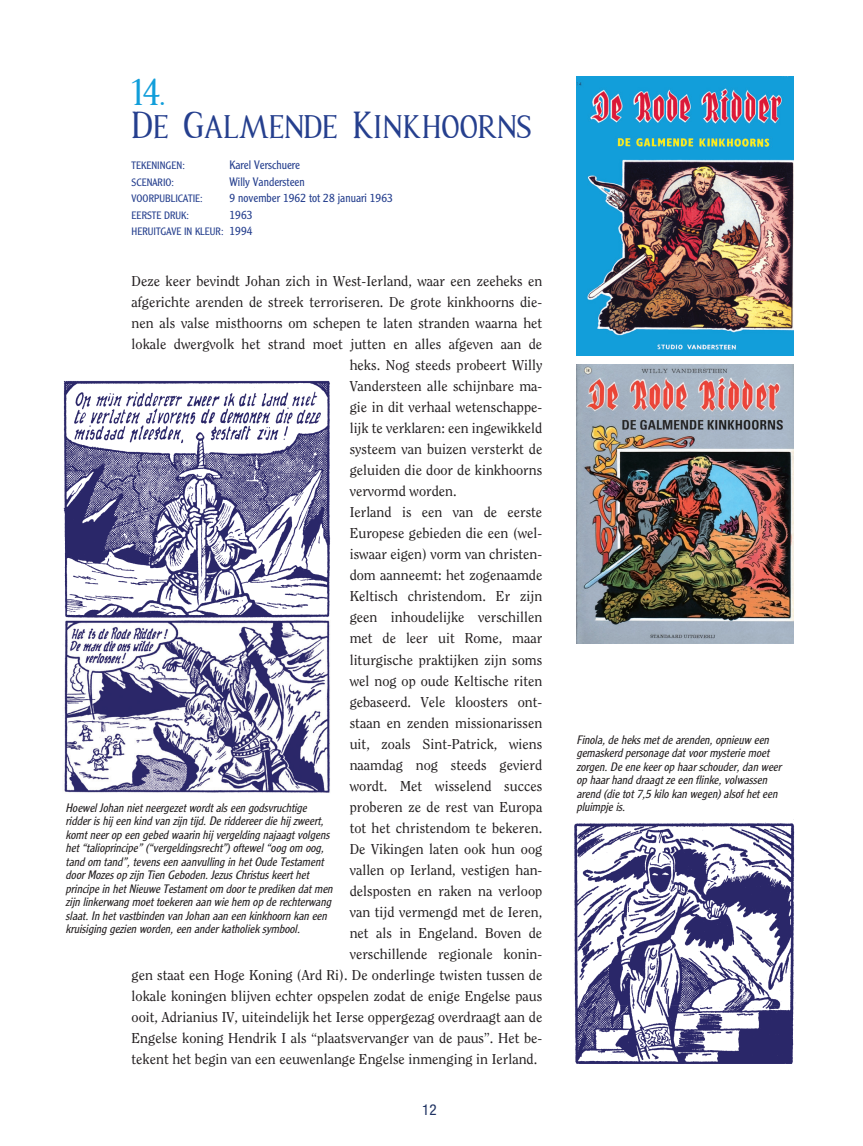
<style>
.page{position:relative;width:863px;height:1146px;background:#fff}
.page>*{position:absolute;margin:0;border:0;box-sizing:border-box;transform-origin:0 0}
.t1{font:37.5px "Riseof Kingdom";color:#253f8e}
.t2{font:37.5px "Riseof Kingdom";color:#119eda}
.t3{font:condensed 15px "Helvetica Neue LT Std";color:#1e3262}
.t4{font:14.25px "Clearface";color:#231f20}
.t5{font:italic 300 12px/13.5px "Clearface Gothic LH";color:#231f20}
.t6{font:300 12px "Clearface Gothic LH";color:#253f8e}
.t7{font:300 10.5px "Clearface Gothic LH";color:#253f8e}
.s1{font-size:12px}
</style>
<div class="page">
<img style="left:576px;top:76px;width:217px;height:280px">
<img style="left:576px;top:364px;width:217px;height:279px">
<img style="left:574px;top:819px;width:222px;height:245px">
<img style="left:64px;top:620px;width:266px;height:173px">
<img style="left:63px;top:381px;width:268px;height:237px">
<h1 class="t2" style="left:131px;top:76px;width:35px">14.</h1>
<h1 class="t1" style="left:131px;top:109px;width:401px">De Galmende Kinkhoorns</h1>
<p class="t7" style="left:131px;top:159px;width:55px">TEKENINGEN:</p>
<p class="t6" style="left:229px;top:158px;width:72px">Karel Verschuere</p>
<p class="t7" style="left:131px;top:175px;width:44px">SCENARIO:</p>
<p class="t6" style="left:229px;top:174px;width:77px">Willy Vandersteen</p>
<p class="t7" style="left:131px;top:192px;width:73px">VOORPUBLICATIE:</p>
<p class="t6" style="left:229px;top:191px;width:165px">9 november 1962 tot 28 januari 1963</p>
<p class="t7" style="left:131px;top:208px;width:59px">EERSTE DRUK:</p>
<p class="t6" style="left:229px;top:207px;width:25px">1963</p>
<p class="t7" style="left:131px;top:225px;width:122px">HERUITGAVE IN KLEUR: <span class="s1">1994</span></p>
<p class="t4" style="left:131px;top:273px;width:412px">Deze keer bevindt Johan zich in West-Ierland, waar een zeeheks en</p>
<p class="t4" style="left:131px;top:294px;width:412px">afgerichte arenden de streek terroriseren. De grote kinkhoorns die-</p>
<p class="t4" style="left:131px;top:315px;width:412px">nen als valse misthoorns om schepen te laten stranden waarna het</p>
<p class="t4" style="left:131px;top:336px;width:412px">lokale dwergvolk het strand moet jutten en alles afgeven aan de</p>
<p class="t4" style="left:349px;top:357px;width:194px">heks. Nog steeds probeert Willy</p>
<p class="t4" style="left:349px;top:378px;width:194px">Vandersteen alle schijnbare ma-</p>
<p class="t4" style="left:349px;top:399px;width:194px">gie in dit verhaal wetenschappe-</p>
<p class="t4" style="left:349px;top:420px;width:194px">lijk te verklaren: een ingewikkeld</p>
<p class="t4" style="left:349px;top:441px;width:194px">systeem van buizen versterkt de</p>
<p class="t4" style="left:349px;top:462px;width:194px">geluiden die door de kinkhoorns</p>
<p class="t4" style="left:349px;top:483px;width:108px">vervormd worden.</p>
<p class="t4" style="left:349px;top:504px;width:194px">Ierland is een van de eerste</p>
<p class="t4" style="left:349px;top:525px;width:194px">Europese gebieden die een (wel-</p>
<p class="t4" style="left:349px;top:546px;width:194px">iswaar eigen) vorm van christen-</p>
<p class="t4" style="left:349px;top:567px;width:194px">dom aanneemt: het zogenaamde</p>
<p class="t4" style="left:349px;top:588px;width:194px">Keltisch christendom. Er zijn</p>
<p class="t4" style="left:349px;top:609px;width:194px">geen inhoudelijke verschillen</p>
<p class="t4" style="left:349px;top:630px;width:194px">met de leer uit Rome, maar</p>
<p class="t4" style="left:349px;top:651px;width:194px">liturgische praktijken zijn soms</p>
<p class="t4" style="left:349px;top:672px;width:194px">wel nog op oude Keltische riten</p>
<p class="t4" style="left:349px;top:693px;width:194px">gebaseerd. Vele kloosters ont-</p>
<p class="t4" style="left:349px;top:714px;width:194px">staan en zenden missionarissen</p>
<p class="t4" style="left:349px;top:735px;width:194px">uit, zoals Sint-Patrick, wiens</p>
<p class="t4" style="left:349px;top:756px;width:194px">naamdag nog steeds gevierd</p>
<p class="t4" style="left:349px;top:777px;width:194px">wordt. Met wisselend succes</p>
<p class="t4" style="left:349px;top:798px;width:194px">proberen ze de rest van Europa</p>
<p class="t4" style="left:349px;top:819px;width:194px">tot het christendom te bekeren.</p>
<p class="t4" style="left:349px;top:840px;width:194px">De Vikingen laten ook hun oog</p>
<p class="t4" style="left:349px;top:861px;width:194px">vallen op Ierland, vestigen han-</p>
<p class="t4" style="left:349px;top:882px;width:194px">delsposten en raken na verloop</p>
<p class="t4" style="left:349px;top:903px;width:194px">van tijd vermengd met de Ieren,</p>
<p class="t4" style="left:349px;top:924px;width:194px">net als in Engeland. Boven de</p>
<p class="t4" style="left:349px;top:945px;width:194px">verschillende regionale konin-</p>
<p class="t4" style="left:131px;top:966px;width:412px">gen staat een Hoge Koning (Ard Ri). De onderlinge twisten tussen de</p>
<p class="t4" style="left:131px;top:987px;width:412px">lokale koningen blijven echter opspelen zodat de enige Engelse paus</p>
<p class="t4" style="left:131px;top:1008px;width:412px">ooit, Adrianius IV, uiteindelijk het Ierse oppergezag overdraagt aan de</p>
<p class="t4" style="left:131px;top:1029px;width:412px">Engelse koning Hendrik I als “plaatsvervanger van de paus”. Het be-</p>
<p class="t4" style="left:131px;top:1050px;width:407px">tekent het begin van een eeuwenlange Engelse inmenging in Ierland.</p>
<p class="t5" style="left:66px;top:800px;width:271px">HoewelJohannietneergezetwordtalseengodsvruchtige ridderishij eenkindvanzijntijd.Deriddereerdiehij zweert, komtneeropeengebedwaarinhij vergeldingnajaagtvolgens het“talioprincipe”(“vergeldingsrecht”) oftewel“oogom oog, tandom tand”,tevenseenaanvullinginhetOudeTestament doorMozesopzijnTienGeboden.JezusChristuskeerthet principeinhetNieuweTestamentom doortepredikendatmen zijnlinkerwangmoettoekerenaanwiehem opderechterwang slaat.InhetvastbindenvanJohanaaneenkinkhoornkaneen kruisiginggezienworden,eenanderkatholieksymbool.</p>
<p class="t3" style="left:422px;top:1101px;width:16px">12</p>
<p class="t5" style="left:576px;top:733px;width:209px">Finola,deheksmetdearenden,opnieuw een gemaskerdpersonagedatvoormysteriemoet zorgen.Deenekeerophaarschouder,danweer ophaarhanddraagtzeeenflinke,volwassen arend(dietot7,5 kilokanwegen) alsofheteen pluimpjeis.</p>
</div>
